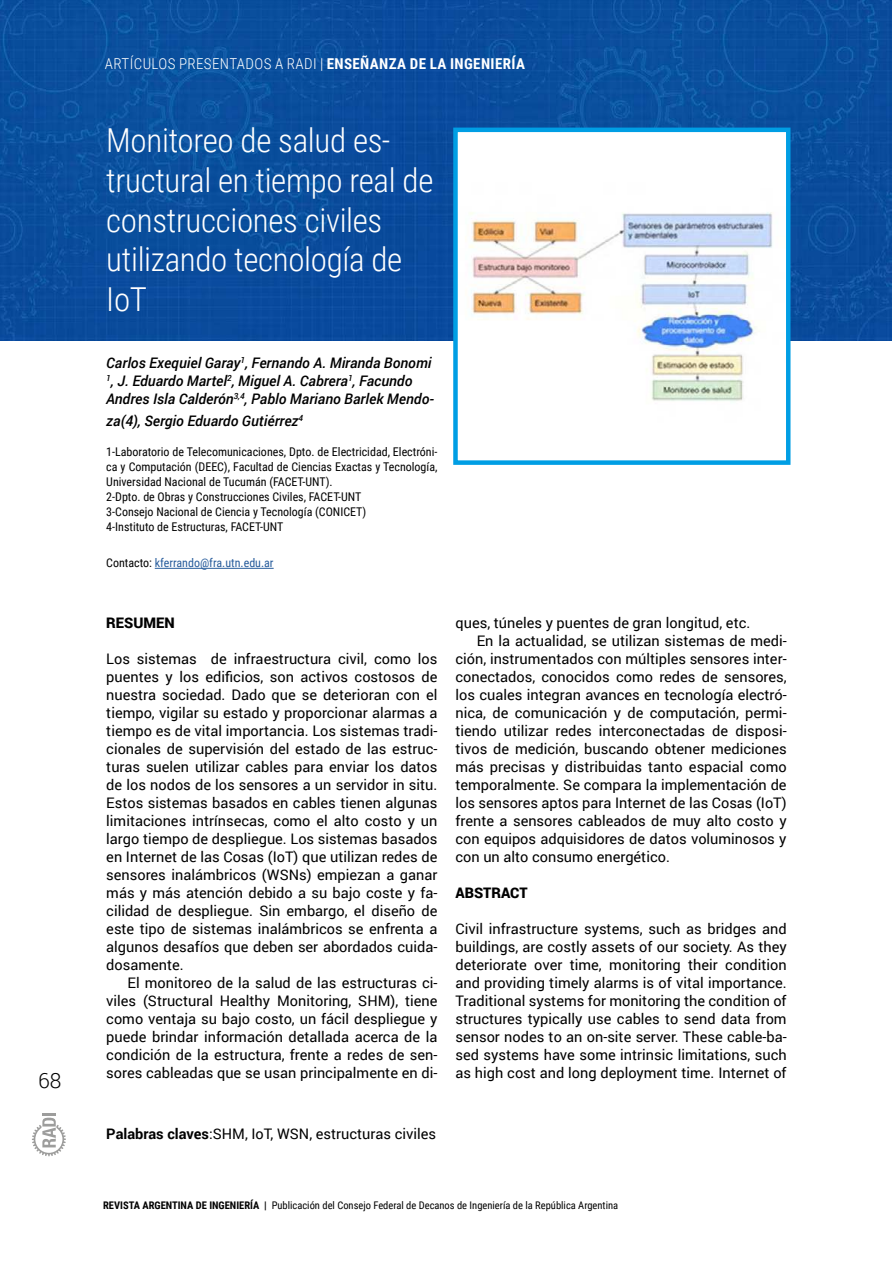
<style>
.page{position:relative;width:893px;height:1263px;background:#fff}
.page>*{position:absolute;margin:0;border:0;box-sizing:border-box;transform-origin:0 0}
.t1{font:300 33px/39.6px "Roboto Condensed";letter-spacing:-.01em;color:#fff}
.t2{font:300 21px "Roboto";color:#000}
.t3{font:300 15px "Roboto Condensed";letter-spacing:.025em;color:#fff}
.t4{font:14.55px/18px "Roboto";color:#000;text-align:justify}
.t5{font:italic 500 14.55px/18px "Roboto";color:#000}
.t6{font:900 14.55px "Roboto";color:#000}
.t7{font:12px/15px "Roboto Condensed";color:#000}
.t8{font:12px "Roboto Condensed";color:#265b9b}
.t9{font:10.5px "Roboto Condensed";color:#000}
.s1{font-weight:700}
.s2{color:#000}
</style>
<div class="page">
<hr style="left:42px;top:1113px;width:14px;height:3px;background:#9d9d9c">
<svg style="left:32px;top:1118px;width:34px;height:38px"></svg>
<img style="left:0;top:0;width:892px;height:340px">
<img style="left:459px;top:134px;width:325px;height:268px">
<div style="left:453px;top:128px;width:337px;height:337px;border:5px solid #009ee4"></div>
<hr style="left:155px;top:568px;width:119px;height:1px;background:#265b9b">
<h2 class="t2" style="left:38px;top:1069px;width:25px">68</h2>
<p class="t3" style="left:105px;top:58px;width:421px">ARTÍCULOS PRESENTADOS A RADI | <span class="s1">ENSEÑANZA DE LA INGENIERÍA</span></p>
<h1 class="t1" style="left:106px;top:124px;width:329px">Monitoreo de salud es&shy;tructural en tiempo real de construcciones civiles utilizando tecnología de<br>IoT</h1>
<p class="t5" style="left:106px;top:355px;width:328px">Carlos Exequiel Garay<sup>1</sup>, Fernando A. Miranda Bonomi<br><sup>1</sup>, J. Eduardo Martel<sup>2</sup>, Miguel A. Cabrera<sup>1</sup>, Facundo<br>Andres Isla Calderón<sup>3,4</sup>, Pablo Mariano Barlek Mendo-</p>
<p class="t5" style="left:106px;top:413px;width:198px">za(4), Sergio Eduardo Gutiérrez<sup>4</sup></p>
<p class="t7" style="left:106px;top:445px;width:333px">1-Laboratorio de Telecomunicaciones, Dpto. de Electricidad, Electróni&shy;ca y Computación (DEEC), Facultad de Ciencias Exactas y Tecnología, Universidad Nacional de Tucumán (FACET-UNT).<br>2-Dpto. de Obras y Construcciones Civiles, FACET-UNT<br>3-Consejo Nacional de Ciencia y Tecnología (CONICET)<br>4-Instituto de Estructuras, FACET-UNT</p>
<p class="t8" style="left:106px;top:558px;width:169px"><span class="s2">Contacto:</span> kferrando@fra.utn.edu.ar</p>
<p class="t6" style="left:106px;top:617px;width:70px">RESUMEN</p>
<p class="t4" style="left:106px;top:651px;width:333px">Los sistemas de infraestructura civil, como los puentes y los edificios, son activos costosos de nuestra sociedad. Dado que se deterioran con el tiempo, vigilar su estado y proporcionar alarmas a tiempo es de vital importancia. Los sistemas tradi&shy;cionales de supervisión del estado de las estruc&shy;turas suelen utilizar cables para enviar los datos de los nodos de los sensores a un servidor in situ.<br>Estos sistemas basados en cables tienen algunas limitaciones intrínsecas, como el alto costo y un largo tiempo de despliegue. Los sistemas basados en Internet de las Cosas (IoT) que utilizan redes de sensores inalámbricos (WSNs) empiezan a ganar más y más atención debido a su bajo coste y fa&shy;cilidad de despliegue. Sin embargo, el diseño de este tipo de sistemas inalámbricos se enfrenta a algunos desafíos que deben ser abordados cuida&shy;dosamente.</p>
<p class="t4" style="left:106px;top:975px;width:333px;text-indent:21px">El monitoreo de la salud de las estructuras ci&shy;viles (Structural Healthy Monitoring, SHM), tiene como ventaja su bajo costo, un fácil despliegue y puede brindar información detallada acerca de la condición de la estructura, frente a redes de sen&shy;sores cableadas que se usan principalmente en di-</p>
<p class="t4" style="left:455px;top:615px;width:296px">ques, túneles y puentes de gran longitud, etc.</p>
<p class="t4" style="left:477px;top:633px;width:311px">En la actualidad, se utilizan sistemas de medi-</p>
<p class="t4" style="left:455px;top:651px;width:333px">ción, instrumentados con múltiples sensores inter-</p>
<p class="t4" style="left:455px;top:669px;width:333px">conectados, conocidos como redes de sensores,</p>
<p class="t4" style="left:455px;top:687px;width:333px">los cuales integran avances en tecnología electró-</p>
<p class="t4" style="left:455px;top:705px;width:333px">nica, de comunicación y de computación, permi-</p>
<p class="t4" style="left:455px;top:723px;width:333px">tiendo utilizar redes interconectadas de disposi-</p>
<p class="t4" style="left:455px;top:741px;width:333px">tivos de medición, buscando obtener mediciones</p>
<p class="t4" style="left:455px;top:759px;width:333px">más precisas y distribuidas tanto espacial como</p>
<p class="t4" style="left:455px;top:777px;width:333px">temporalmente. Se compara la implementación de</p>
<p class="t4" style="left:455px;top:795px;width:333px">los sensores aptos para Internet de las Cosas (IoT)</p>
<p class="t4" style="left:455px;top:813px;width:333px">frente a sensores cableados de muy alto costo y</p>
<p class="t4" style="left:455px;top:831px;width:333px">con equipos adquisidores de datos voluminosos y</p>
<p class="t4" style="left:455px;top:849px;width:216px">con un alto consumo energético.</p>
<p class="t6" style="left:455px;top:887px;width:74px">ABSTRACT</p>
<p class="t4" style="left:455px;top:921px;width:333px">Civil infrastructure systems, such as bridges and buildings, are costly assets of our society. As they deteriorate over time, monitoring their condition and providing timely alarms is of vital importance.<br>Traditional systems for monitoring the condition of structures typically use cables to send data from sensor nodes to an on-site server. These cable-ba&shy;sed systems have some intrinsic limitations, such as high cost and long deployment time. Internet of</p>
<p class="t4" style="left:106px;top:1126px;width:331px"><span class="s1">Palabras claves</span>:SHM, IoT, WSN, estructuras civiles</p>
<p class="t9" style="left:103px;top:1201px;width:517px"><span class="s1">REVISTA ARGENTINA DE INGENIERÍA |</span> Publicación del Consejo Federal de Decanos de Ingeniería de la República Argentina</p>
</div>
